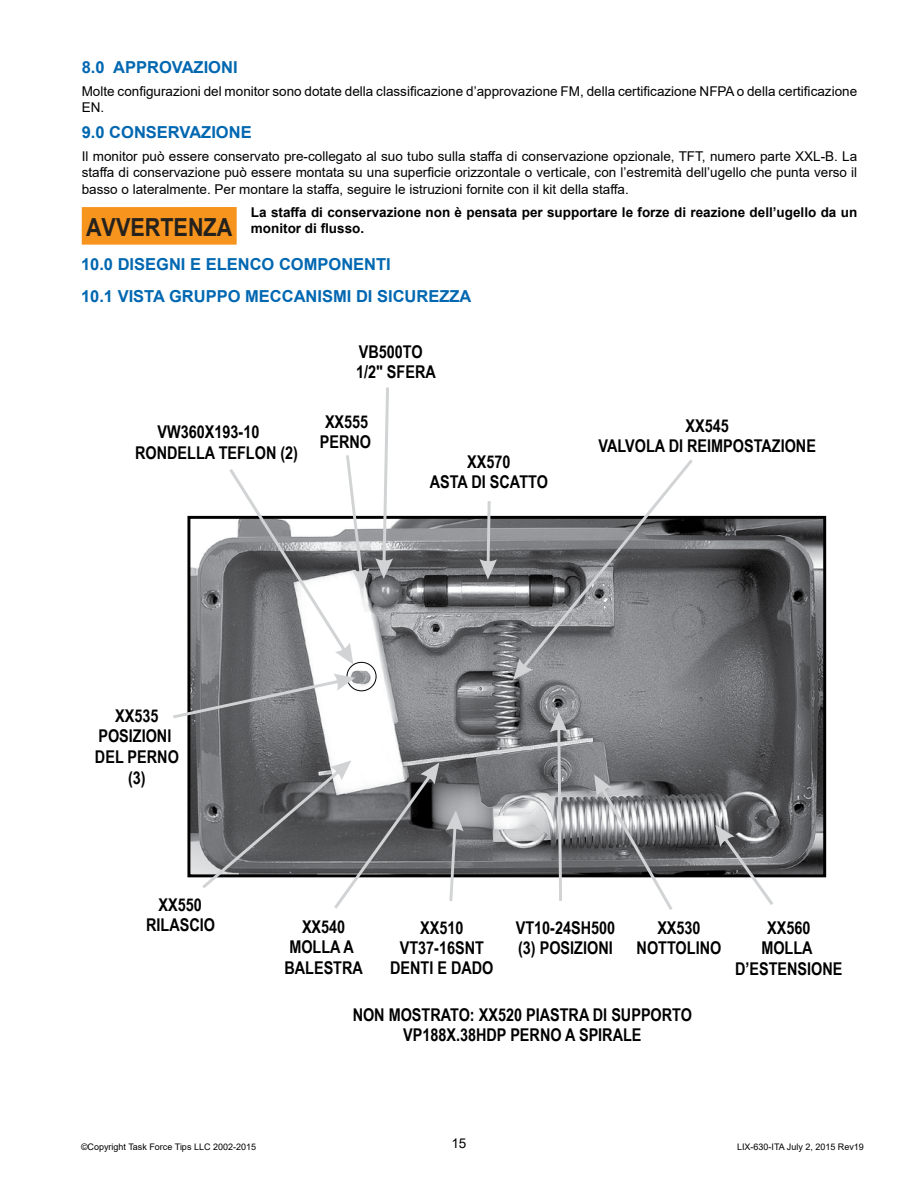
<style>
.page{position:relative;width:918px;height:1188px;background:#fff}
.page>*{position:absolute;margin:0;border:0;box-sizing:border-box;transform-origin:0 0}
.t1{font:700 24.9px "Arial";color:#25221d;scale:.87 1}
.t2{font:700 17.55px/20.2px "Arial Narrow";color:#000;text-align:center}
.t3{font:700 16.5px/32.2px "Arial";color:#0067b1}
.t4{font:13.5px/16.2px "Arial";color:#000}
.t5{font:700 13.5px/16.2px "Arial";color:#000}
.t6{font:9px "Arial";color:#000}
</style>
<div class="page">
<div style="left:82px;top:207px;width:155px;height:38px;background:#f7941e"></div>
<img style="left:191px;top:520px;width:631px;height:353px">
<div style="left:187px;top:516px;width:639px;height:361px;border:3px solid #000"></div>
<svg style="left:375px;top:387px;width:18px;height:192px"></svg>
<svg style="left:479px;top:501px;width:18px;height:79px"></svg>
<svg style="left:513px;top:459px;width:180px;height:221px"></svg>
<svg style="left:229px;top:455px;width:140px;height:210px"></svg>
<svg style="left:202px;top:760px;width:237px;height:149px"></svg>
<svg style="left:446px;top:810px;width:18px;height:91px"></svg>
<svg style="left:715px;top:825px;width:58px;height:80px"></svg>
<svg style="left:550px;top:712px;width:18px;height:189px"></svg>
<svg style="left:594px;top:774px;width:79px;height:136px"></svg>
<div style="left:347px;top:662px;width:29px;height:29px;border:1px solid #000;border-radius:50%"></div>
<svg style="left:173px;top:674px;width:182px;height:44px"></svg>
<p class="t3" style="left:82px;top:51px;width:157px">8.0 APPROVAZIONI</p>
<p class="t4" style="left:82px;top:83px;width:777px">Molte configurazioni del monitor sono dotate della classificazione d’approvazione FM, della certificazione NFPA o della certificazione<br>EN.</p>
<p class="t3" style="left:82px;top:116px;width:171px">9.0 CONSERVAZIONE</p>
<p class="t4" style="left:82px;top:148px;width:777px;text-align:justify">Il monitor può essere conservato pre-collegato al suo tubo sulla staffa di conservazione opzionale, TFT, numero parte XXL-B. La staffa di conservazione può essere montata su una superficie orizzontale o verticale, con l’estremità dell’ugello che punta verso il basso o lateralmente. Per montare la staffa, seguire le istruzioni fornite con il kit della staffa.</p>
<h1 class="t1" style="left:86px;top:209px;width:170px">AVVERTENZA</h1>
<p class="t5" style="left:251px;top:204px;width:608px">La staffa di conservazione non è pensata per supportare le forze di reazione dell’ugello da un monitor di flusso.</p>
<p class="t3" style="left:81px;top:248px;width:392px">10.0 DISEGNI E ELENCO COMPONENTI<br>10.1 VISTA GRUPPO MECCANISMI DI SICUREZZA</p>
<p class="t2" style="left:135px;top:421px;width:164px;text-align:left;text-indent:22px">VW360X193-10<br>RONDELLA TEFLON (2)</p>
<p class="t2" style="left:356px;top:341px;width:81px;text-align:left">VB500TO<br>1/2" SFERA</p>
<p class="t2" style="left:320px;top:411px;width:53px;text-align:left">XX555<br>PERNO</p>
<p class="t2" style="left:430px;top:451px;width:120px">XX570<br>ASTA DI SCATTO</p>
<p class="t2" style="left:598px;top:415px;width:219px">XX545<br>VALVOLA DI REIMPOSTAZIONE</p>
<p class="t2" style="left:95px;top:704px;width:85px;line-height:20.9px">XX535<br>POSIZIONI<br>DEL PERNO (3)</p>
<p class="t2" style="left:146px;top:894px;width:70px">XX550<br>RILASCIO</p>
<p class="t2" style="left:284px;top:915px;width:80px;line-height:20.7px">XX540<br>MOLLA A<br>BALESTRA</p>
<p class="t2" style="left:390px;top:917px;width:105px">XX510<br>VT37-16SNT<br>DENTI E DADO</p>
<p class="t2" style="left:735px;top:916px;width:109px;line-height:20.7px">XX560<br>MOLLA<br>D’ESTENSIONE</p>
<p class="t2" style="left:516px;top:917px;width:101px;text-align:left">VT10-24SH500 (3) POSIZIONI</p>
<p class="t2" style="left:637px;top:917px;width:86px">XX530<br>NOTTOLINO</p>
<p class="t2" style="left:353px;top:1004px;width:341px">NON MOSTRATO: XX520 PIASTRA DI SUPPORTO<br>VP188X.38HDP PERNO A SPIRALE</p>
<p class="t6" style="left:81px;top:1140px;width:177px">©Copyright Task Force Tips LLC 2002-2015</p>
<p class="t4" style="left:451px;top:1135px;width:17px">15</p>
<p class="t6" style="left:737px;top:1140px;width:128px">LIX-630-ITA July 2, 2015 Rev19</p>
</div>
